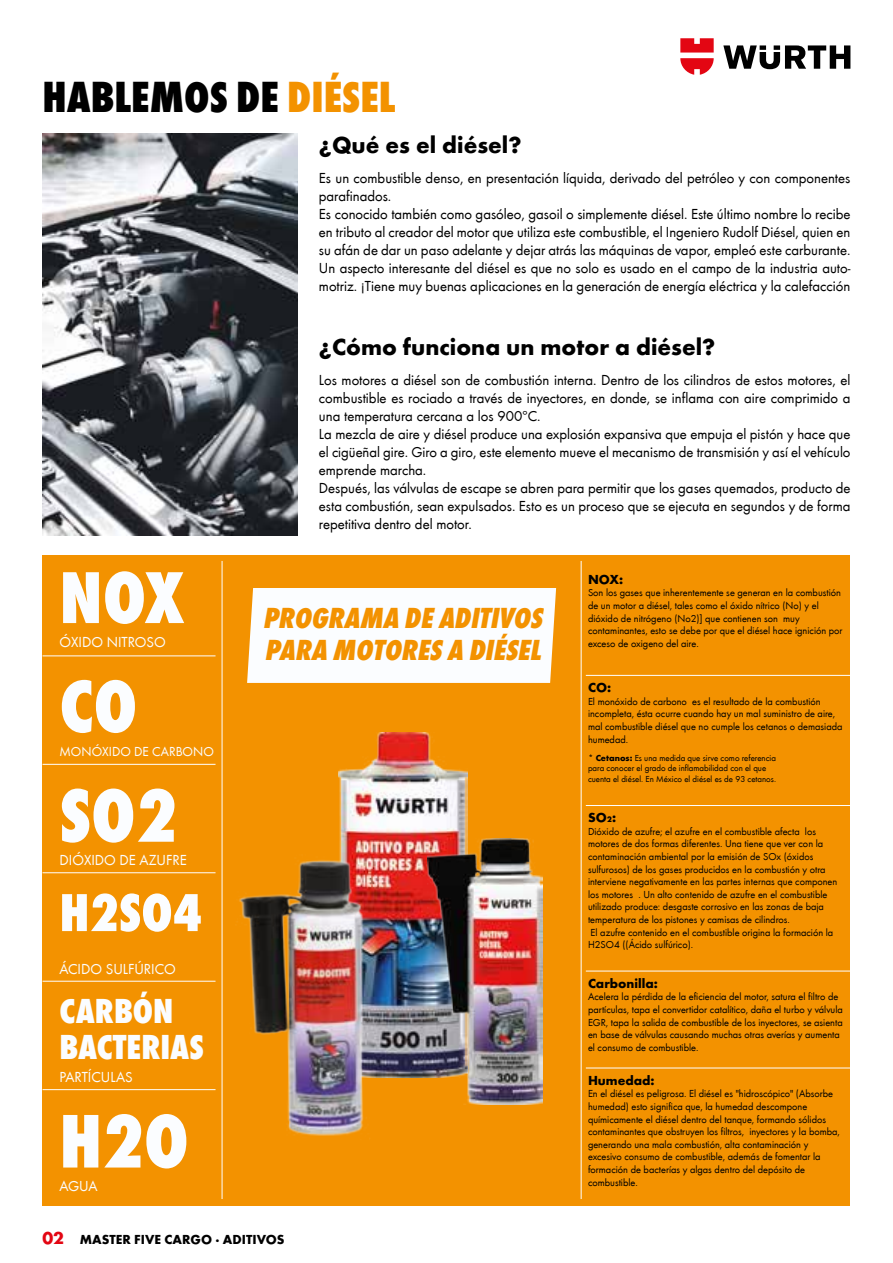
<style>
.page{position:relative;width:893px;height:1263px;background:#fff}
.page>*{position:absolute;margin:0;border:0;box-sizing:border-box;transform-origin:0 0}
.t1{font:800 condensed 78.9px "Wuerth";color:#fbfdff}
.t2{font:800 condensed 78.3px "Wuerth";color:#fbfdff}
.t3{font:800 condensed 76.95px "Wuerth";color:#fbfdff}
.t4{font:800 condensed 76.35px "Wuerth";color:#fbfdff}
.t5{font:800 condensed 55.5px "Wuerth";color:#fbfdff}
.t6{font:800 condensed 45px "Wuerth";color:#000}
.t7{font:800 condensed 35.85px "Wuerth";color:#fbfdff}
.t8{font:italic 800 condensed 30px/31.5px "Wuerth";color:#f39200}
.t9{font:700 24px "Wuerth";color:#000}
.t10{font:15px/18px "Wuerth";color:#000}
.t11{font:15px "Wuerth";color:#fbfdff}
.t12{font:700 13.5px "Wuerth";color:#000}
.t13{font:13.5px "Wuerth";color:#fbfdff}
.t14{font:10.5px/12.6px "Wuerth";color:#000}
.t15{font:9px/10.8px "Wuerth";color:#000}
.s1{color:#f39200}
.s2{font-weight:700}
.s3{font-size:18px;color:#e30613}
</style>
<div class="page">
<svg style="left:723px;top:45px;width:127px;height:24px"></svg>
<svg style="left:680px;top:38px;width:34px;height:37px"></svg>
<img style="left:43px;top:134px;width:255px;height:402px">
<div style="left:43px;top:555px;width:807px;height:650px;background:#f39200"></div>
<hr style="left:222px;top:561px;width:1px;height:638px;background:#fff">
<hr style="left:581px;top:561px;width:1px;height:638px;background:#fff">
<hr style="left:43px;top:655px;width:173px;height:1px;background:#fff">
<hr style="left:43px;top:764px;width:173px;height:1px;background:#fff">
<hr style="left:43px;top:872px;width:173px;height:1px;background:#fff">
<hr style="left:43px;top:981px;width:173px;height:1px;background:#fff">
<hr style="left:43px;top:1089px;width:173px;height:1px;background:#fff">
<hr style="left:586px;top:675px;width:264px;height:1px;background:#fff">
<hr style="left:586px;top:805px;width:264px;height:1px;background:#fff">
<hr style="left:586px;top:971px;width:264px;height:1px;background:#fff">
<hr style="left:586px;top:1067px;width:264px;height:1px;background:#fff">
<img style="left:338px;top:732px;width:129px;height:345px">
<img style="left:427px;top:838px;width:115px;height:266px">
<img style="left:222px;top:841px;width:172px;height:307px">
<div style="left:247px;top:588px;width:309px;height:95px;background:#fbfdff"></div>
<h3 class="t6" style="left:43px;top:65px;width:354px">HABLEMOS DE <span class="s1">DIÉSEL</span></h3>
<h3 class="t9" style="left:319px;top:127px;width:204px">¿Qué es el diésel?</h3>
<p class="t10" style="left:319px;top:168px;width:533px">Es un combustible denso, en presentación líquida, derivado del petróleo y con componentes parafinados.<br>Es conocido también como gasóleo, gasoil o simplemente diésel. Este último nombre lo recibe en tributo al creador del motor que utiliza este combustible, el Ingeniero Rudolf Diésel, quien en su afán de dar un paso adelante y dejar atrás las máquinas de vapor, empleó este carburante.<br>Un aspecto interesante del diésel es que no solo es usado en el campo de la industria auto&shy;motriz. ¡Tiene muy buenas aplicaciones en la generación de energía eléctrica y la calefacción</p>
<h3 class="t4" style="left:60px;top:544px;width:126px">NOX</h3>
<h3 class="t11" style="left:60px;top:632px;width:108px">ÓXIDO NITROSO</h3>
<h3 class="t3" style="left:60px;top:652px;width:79px">CO</h3>
<p class="t13" style="left:60px;top:742px;width:156px">MONÓXIDO DE CARBONO</p>
<h2 class="t2" style="left:60px;top:760px;width:119px">SO2</h2>
<h3 class="t11" style="left:60px;top:850px;width:129px">DIÓXIDO DE AZUFRE</h3>
<h3 class="t5" style="left:60px;top:873px;width:144px">H2SO4</h3>
<h3 class="t11" style="left:60px;top:958px;width:118px">ÁCIDO SULFÚRICO</h3>
<h3 class="t7" style="left:60px;top:986px;width:115px">CARBÓN</h3>
<h3 class="t7" style="left:60px;top:1022px;width:146px">BACTERIAS</h3>
<h3 class="t11" style="left:60px;top:1067px;width:75px">PARTÍCULAS</h3>
<h1 class="t1" style="left:60px;top:1085px;width:131px">H2O</h1>
<h3 class="t11" style="left:60px;top:1176px;width:39px">AGUA</h3>
<h3 class="t9" style="left:319px;top:330px;width:398px">¿Cómo funciona un motor a diésel?</h3>
<p class="t10" style="left:319px;top:371px;width:533px">Los motores a diésel son de combustión interna. Dentro de los cilindros de estos motores, el combustible es rociado a través de inyectores, en donde, se inflama con aire comprimido a una temperatura cercana a los 900ºC.<br>La mezcla de aire y diésel produce una explosión expansiva que empuja el pistón y hace que el cigüeñal gire. Giro a giro, este elemento mueve el mecanismo de transmisión y así el vehículo emprende marcha.<br>Después, las válvulas de escape se abren para permitir que los gases quemados, producto de esta combustión, sean expulsados. Esto es un proceso que se ejecuta en segundos y de forma repetitiva dentro del motor.</p>
<h3 class="t8" style="left:263px;top:601px;width:288px">PROGRAMA DEADITIVOS<br>PARA MOTORESA DIÉSEL</h3>
<p class="t12" style="left:588px;top:569px;width:37px">NOX:</p>
<p class="t14" style="left:588px;top:586px;width:256px">Son los gases que inherentemente se generan en la combustión de un motor a diésel, tales como el óxido nítrico (No) y el dióxido de nitrógeno (No2)] que contienen son muy contaminantes, esto se debe por que el diésel hace ignición por exceso de oxigeno del aire.</p>
<p class="t12" style="left:588px;top:678px;width:25px">CO:</p>
<p class="t14" style="left:588px;top:694px;width:256px">El monóxido de carbono es el resultado de la combustión incompleta, ésta ocurre cuando hay un mal suministro de aire, mal combustible diésel que no cumple los cetanos o demasiada humedad.</p>
<p class="t15" style="left:588px;top:752px;width:190px"><span class="s2">* Cetanos:</span> Es una medida que sirve como referencia para conocer el grado de inflamabilidad con el que cuenta el diésel. En México el diésel es de 93 cetanos.</p>
<p class="t12" style="left:588px;top:808px;width:30px">SO₂:</p>
<p class="t14" style="left:588px;top:824px;width:251px">Dióxido de azufre; el azufre en el combustible afecta los motores de dos formas diferentes. Una tiene que ver con la contaminación ambiental por la emisión de SOx (óxidos sulfurosos) de los gases producidos en la combustión y otra interviene negativamente en las partes internas que componen los motores . Un alto contenido de azufre en el combustible utilizado produce: desgaste corrosivo en las zonas de baja temperatura de los pistones y camisas de cilindros.<br>El azufre contenido en el combustible origina la formación la H2SO4 ((Ácido sulfúrico).</p>
<p class="t12" style="left:588px;top:973px;width:71px">Carbonilla:</p>
<p class="t14" style="left:588px;top:990px;width:256px">Acelera la pérdida de la eficiencia del motor, satura el filtro de partículas, tapa el convertidor catalítico, daña el turbo y válvula EGR, tapa la salida de combustible de los inyectores, se asienta en base de válvulas causando muchas otras averías y aumenta el consumo de combustible.</p>
<p class="t12" style="left:588px;top:1070px;width:68px">Humedad:</p>
<p class="t14" style="left:588px;top:1087px;width:253px">En el diésel es peligrosa. El diésel es "hidroscópico" (Absorbe humedad) esto significa que, la humedad descompone químicamente el diésel dentro del tanque, formando sólidos contaminantes que obstruyen los filtros, inyectores y la bomba, generando una mala combustión, alta contaminación y excesivo consumo de combustible, además de fomentar la formación de bacterías y algas dentro del depósito de combustible.</p>
<p class="t12" style="left:43px;top:1229px;width:243px"><span class="s3">02</span> MASTER FIVE CARGO · ADITIVOS</p>
</div>
